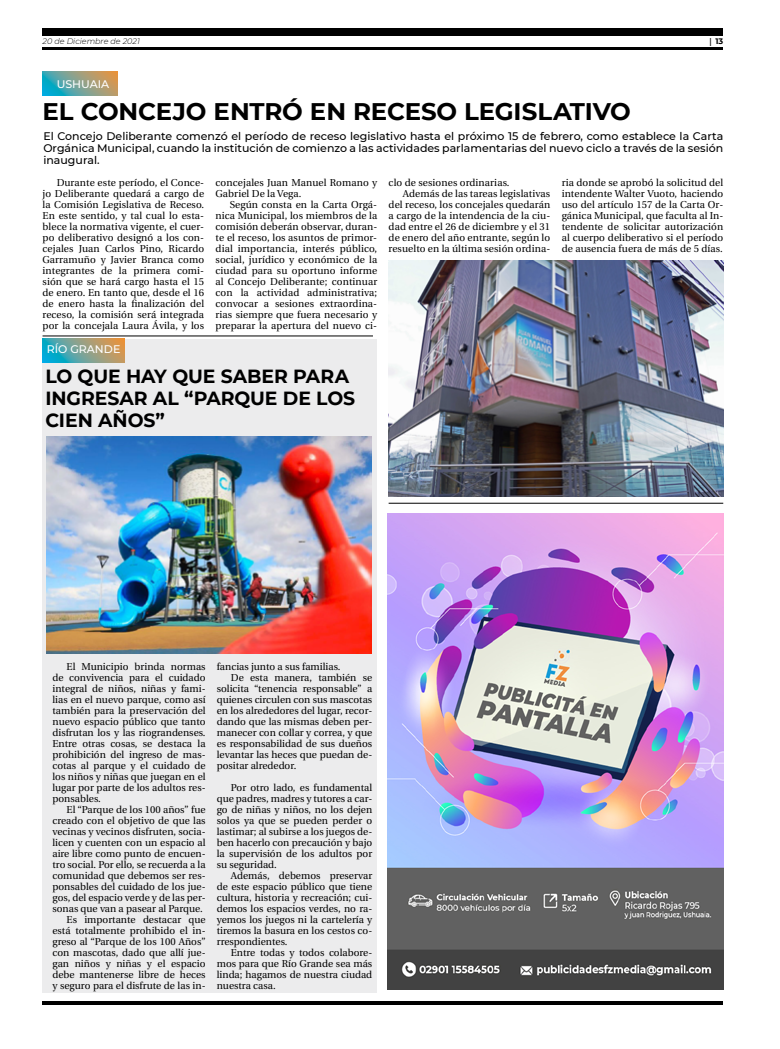
<style>
.page{position:relative;width:780px;height:1049px;background:#fff}
.page>*{position:absolute;margin:0;border:0;box-sizing:border-box;transform-origin:0 0}
.t1{font:700 24px "Montserrat";letter-spacing:-.005em;color:#000}
.t2{font:700 19px/22px "Montserrat";letter-spacing:-.005em;color:#000}
.t3{font:500 11px/12px "Montserrat";color:#000;text-align:justify}
.t4{font:500 11px "Montserrat";color:#fff}
.t5{font:10px/11px "Utopia";color:#000;text-align:justify}
.t6{font:italic 300 8px "Montserrat";color:#000}
.t7{font:700 8px "Montserrat";color:#000}
.s1{font-family:"Utopia"}
</style>
<div class="page">
<hr style="left:43px;top:48px;width:680px;height:2px;background:#000">
<div style="left:43px;top:28px;width:680px;height:7px;background:#000"></div>
<hr style="left:43px;top:1001px;width:680px;height:4px;background:#000">
<svg style="left:43px;top:72px;width:75px;height:24px;background:#7aa190"></svg>
<img style="left:387px;top:513px;width:336px;height:477px">
<hr style="left:388px;top:503px;width:335px;height:1px;background:#000">
<img style="left:388px;top:260px;width:335px;height:236px">
<hr style="left:43px;top:335px;width:330px;height:1px;background:#000">
<div style="left:42px;top:339px;width:334px;height:653px;background:#ececed"></div>
<svg style="left:43px;top:339px;width:82px;height:24px;background:#79a18f"></svg>
<img style="left:47px;top:436px;width:325px;height:217px">
<p class="t6" style="left:43px;top:36px;width:99px">20 de Diciembre de 2021</p>
<p class="t7" style="left:709px;top:35px;width:15px"><span class="s1">|</span> 13</p>
<p class="t4" style="left:57px;top:76px;width:54px">TOLHU N</p>
<p class="t4" style="left:57px;top:76px;width:54px">USHUAIA</p>
<h1 class="t1" style="left:43px;top:94px;width:590px">EL CONCEJO ENTRÓ EN RECESO LEGISLATIVO</h1>
<p class="t3" style="left:43px;top:129px;width:681px">El Concejo Deliberante comenzó el período de receso legislativo hasta el próximo 15 de febrero, como establece la Carta Orgánica Municipal, cuando la institución de comienzo a las actividades parlamentarias del nuevo ciclo a través de la sesión inaugural.</p>
<p class="t5" style="left:43px;top:177px;width:163px;text-indent:14px">Durante este período, el Conce&shy;jo Deliberante quedará a cargo de la Comisión Legislativa de Receso.<br>En este sentido, y tal cual lo esta&shy;blece la normativa vigente, el cuer&shy;po deliberativo designó a los con&shy;cejales Juan Carlos Pino, Ricardo Garramuño y Javier Branca como integrantes de la primera comi&shy;sión que se hará cargo hasta el 15 de enero. En tanto que, desde el 16 de enero hasta la finalización del receso, la comisión será integrada por la concejala Laura Ávila, y los</p>
<p class="t5" style="left:215px;top:177px;width:163px">concejales Juan Manuel Romano y<br>Gabriel De la Vega.</p>
<p class="t5" style="left:215px;top:199px;width:163px;text-indent:14px">Según consta en la Carta Orgá&shy;nica Municipal, los miembros de la comisión deberán observar, duran&shy;te el receso, los asuntos de primor&shy;dial importancia, interés público, social, jurídico y económico de la ciudad para su oportuno informe al Concejo Deliberante; continuar con la actividad administrativa; convocar a sesiones extraordina&shy;rias siempre que fuera necesario y preparar la apertura del nuevo ci-</p>
<p class="t5" style="left:388px;top:177px;width:122px">clo de sesiones ordinarias.</p>
<p class="t5" style="left:403px;top:188px;width:149px">Además de las tareas legislativas</p>
<p class="t5" style="left:388px;top:199px;width:163px">del receso, los concejales quedarán</p>
<p class="t5" style="left:388px;top:210px;width:163px">a cargo de la intendencia de la ciu-</p>
<p class="t5" style="left:388px;top:221px;width:163px">dad entre el 26 de diciembre y el 31</p>
<p class="t5" style="left:388px;top:232px;width:163px">de enero del año entrante, según lo</p>
<p class="t5" style="left:388px;top:243px;width:163px">resuelto en la última sesión ordina-</p>
<p class="t5" style="left:561px;top:177px;width:163px">ria donde se aprobó la solicitud del intendente Walter Vuoto, haciendo uso del artículo 157 de la Carta Or&shy;gánica Municipal, que faculta al In&shy;tendente de solicitar autorización al cuerpo deliberativo si el período de ausencia fuera de más de 5 días.</p>
<p class="t4" style="left:47px;top:341px;width:75px">RÍO GRANDE</p>
<h2 class="t2" style="left:45px;top:364px;width:311px">LO QUE HAY QUE SABER PARA<br>INGRESAR AL “PARQUE DE LOS<br>CIEN AÑOS”</h2>
<p class="t5" style="left:52px;top:661px;width:155px;text-indent:14px">El Municipio brinda normas de convivencia para el cuidado integral de niños, niñas y fami&shy;lias en el nuevo parque, como así también para la preservación del nuevo espacio público que tanto disfrutan los y las riograndenses.<br>Entre otras cosas, se destaca la prohibición del ingreso de mas&shy;cotas al parque y el cuidado de los niños y niñas que juegan en el lugar por parte de los adultos res&shy;ponsables.</p>
<p class="t5" style="left:52px;top:804px;width:155px;text-align:right">El “Parque de los 100 años” fue creado con el objetivo de que las vecinas y vecinos disfruten, socia&shy;licen y cuenten con un espacio al aire libre como punto de encuen&shy;tro social. Por ello, se recuerda a la comunidad que debemos ser res&shy;ponsables del cuidado de los jue&shy;gos, del espacio verde y de las per&shy;sonas que van a pasear al Parque.<br>Es importante destacar que está totalmente prohibido el in&shy;greso al “Parque de los 100 Años” con mascotas, dado que allí jue&shy;gan niños y niñas y el espacio debe mantenerse libre de heces y seguro para el disfrute de las in-</p>
<p class="t5" style="left:217px;top:661px;width:125px">fancias junto a sus familias.</p>
<p class="t5" style="left:231px;top:672px;width:143px">De esta manera, también se</p>
<p class="t5" style="left:217px;top:683px;width:157px">solicita “tenencia responsable” a</p>
<p class="t5" style="left:217px;top:694px;width:157px">quienes circulen con sus mascotas</p>
<p class="t5" style="left:217px;top:705px;width:157px">en los alrededores del lugar, recor-</p>
<p class="t5" style="left:217px;top:716px;width:157px">dando que las mismas deben per-</p>
<p class="t5" style="left:217px;top:727px;width:157px">manecer con collar y correa, y que</p>
<p class="t5" style="left:217px;top:738px;width:157px">es responsabilidad de sus dueños</p>
<p class="t5" style="left:217px;top:749px;width:157px">levantar las heces que puedan de-</p>
<p class="t5" style="left:217px;top:760px;width:81px">positar alrededor.</p>
<p class="t5" style="left:217px;top:782px;width:157px;text-indent:14px">Por otro lado, es fundamental que padres, madres y tutores a car&shy;go de niñas y niños, no los dejen solos ya que se pueden perder o lastimar; al subirse a los juegos de&shy;ben hacerlo con precaución y bajo la supervisión de los adultos por su seguridad.</p>
<p class="t5" style="left:217px;top:870px;width:157px;text-indent:14px">Además, debemos preservar de este espacio público que tiene cultura, historia y recreación; cui&shy;demos los espacios verdes, no ra&shy;yemos los juegos ni la cartelería y tiremos la basura en los cestos co&shy;rrespondientes.</p>
<p class="t5" style="left:217px;top:947px;width:157px;text-indent:14px">Entre todas y todos colabore&shy;mos para que Río Grande sea más linda; hagamos de nuestra ciudad nuestra casa.</p>
</div>
